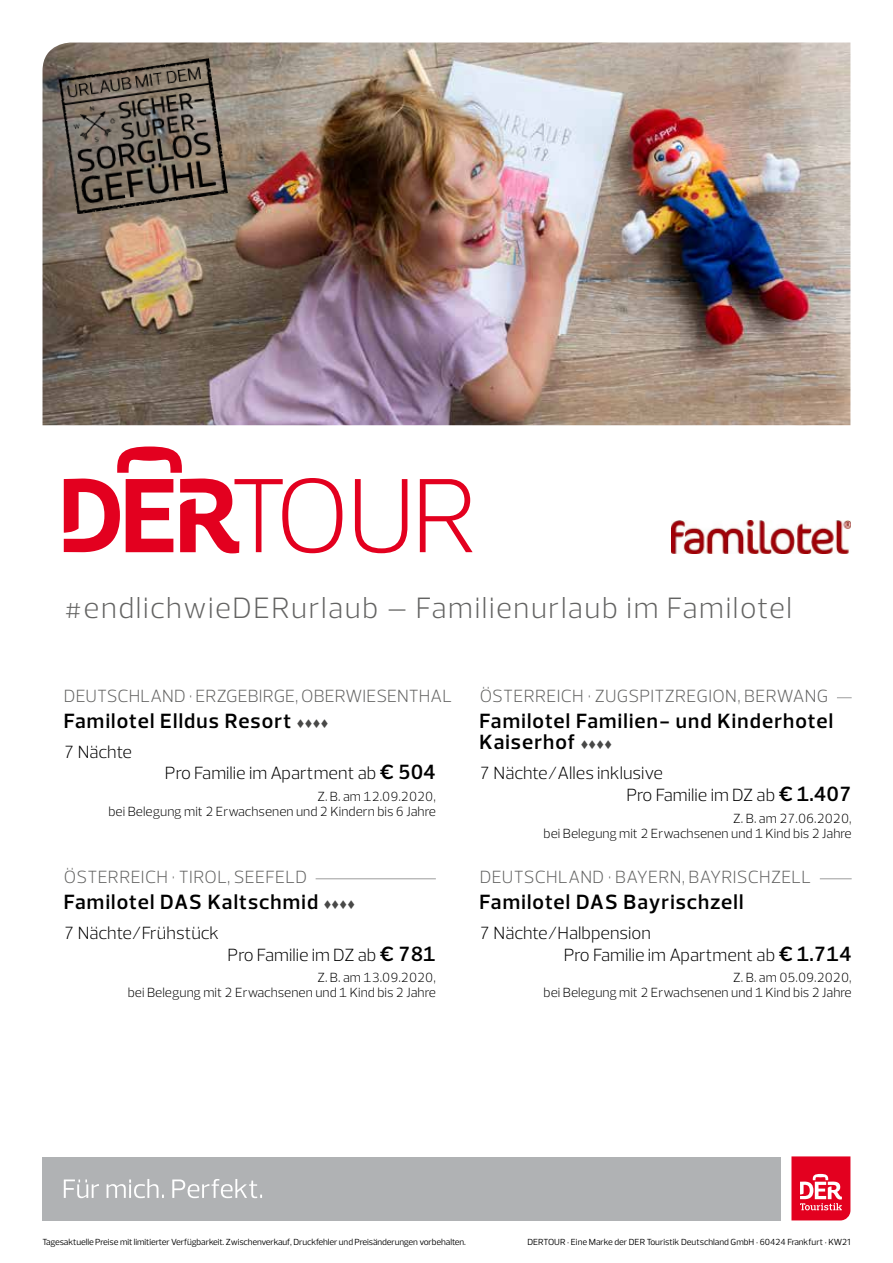
<style>
.page{position:relative;width:893px;height:1263px;background:#fff}
.page>*{position:absolute;margin:0;border:0;box-sizing:border-box;transform-origin:0 0}
.t1{font:300 30px "Prelo";letter-spacing:.05em;color:#636362}
.t2{font:600 21px/21.6px "Prelo";letter-spacing:.055em;color:#000}
.t3{font:300 18px/21.6px "Prelo";color:#000}
.t4{font:300 18px "Prelo";letter-spacing:.01em;color:#636362}
.t5{font:300 13.5px/15px "Prelo";color:#000;text-align:right}
.t6{font:9px "Prelo";letter-spacing:-.01em;color:#000}
.s1{font-family:"DERPI2015";font-weight:400;font-size:15.75px;color:#494948}
.s2{font-weight:600;font-size:21px}
</style>
<div class="page">
<div style="left:43px;top:1157px;width:738px;height:63px;background:#b0b2b4"></div>
<svg style="left:64px;top:1179px;width:198px;height:19px"></svg>
<img style="left:43px;top:43px;width:807px;height:382px">
<img style="left:59px;top:58px;width:169px;height:156px">
<svg style="left:791px;top:1156px;width:59px;height:64px"></svg>
<svg style="left:64px;top:446px;width:278px;height:107px"></svg>
<svg style="left:355px;top:479px;width:52px;height:74px"></svg>
<svg style="left:420px;top:479px;width:53px;height:73px"></svg>
<img style="left:671px;top:520px;width:180px;height:33px">
<hr style="left:64px;top:878px;width:372px;height:1px;background:#9c9d9d">
<div style="left:63px;top:873px;width:253px;height:13px;background:#fff"></div>
<hr style="left:480px;top:697px;width:372px;height:1px;background:#9c9d9d">
<div style="left:478px;top:691px;width:359px;height:14px;background:#fff"></div>
<hr style="left:480px;top:878px;width:372px;height:1px;background:#9c9d9d">
<div style="left:478px;top:873px;width:342px;height:13px;background:#fff"></div>
<h1 class="t1" style="left:64px;top:590px;width:729px">#endlichwieDERurlaub – Familienurlaub im Familotel</h1>
<h3 class="t4" style="left:64px;top:685px;width:390px">DEUTSCHLAND · ERZGEBIRGE, OBERWIESENTHAL</h3>
<h2 class="t2" style="left:64px;top:710px;width:266px">Familotel Elldus Resort <span class="s1">7777</span></h2>
<h3 class="t3" style="left:64px;top:741px;width:70px">7 Nächte</h3>
<h3 class="t3" style="left:165px;top:763px;width:272px">Pro Familie im Apartment ab <span class="s2">€ 504</span></h3>
<p class="t5" style="left:108px;top:789px;width:329px">Z. B. am 12.09.2020,<br>bei Belegung mit 2 Erwachsenen und 2 Kindern bis 6 Jahre</p>
<h3 class="t4" style="left:64px;top:866px;width:245px">ÖSTERREICH · TIROL, SEEFELD</h3>
<h2 class="t2" style="left:64px;top:891px;width:292px">Familotel DAS Kaltschmid <span class="s1">7777</span></h2>
<h3 class="t3" style="left:64px;top:922px;width:157px">7 Nächte/Frühstück</h3>
<h3 class="t3" style="left:228px;top:944px;width:210px">Pro Familie im DZ ab <span class="s2">€ 781</span></h3>
<p class="t5" style="left:128px;top:970px;width:310px">Z. B. am 13.09.2020,<br>bei Belegung mit 2 Erwachsenen und 1 Kind bis 2 Jahre</p>
<h3 class="t4" style="left:480px;top:685px;width:350px">ÖSTERREICH · ZUGSPITZREGION, BERWANG</h3>
<h2 class="t2" style="left:480px;top:710px;width:355px">Familotel Familien- und Kinderhotel<br>Kaiserhof <span class="s1">7777</span></h2>
<h3 class="t3" style="left:626px;top:763px;width:227px;text-indent:-147px">7 Nächte/Alles inklusive<br>Pro Familie im DZ ab <span class="s2">€ 1.407</span></h3>
<p class="t5" style="left:544px;top:811px;width:310px">Z. B. am 27.06.2020,<br>bei Belegung mit 2 Erwachsenen und 1 Kind bis 2 Jahre</p>
<h3 class="t4" style="left:480px;top:866px;width:333px">DEUTSCHLAND · BAYERN, BAYRISCHZELL</h3>
<h2 class="t2" style="left:480px;top:891px;width:265px">Familotel DAS Bayrischzell</h2>
<h3 class="t3" style="left:564px;top:922px;width:289px;text-indent:-84px">7 Nächte/Halbpension<br>Pro Familie im Apartment ab <span class="s2">€ 1.714</span></h3>
<p class="t5" style="left:544px;top:970px;width:310px">Z. B. am 05.09.2020,<br>bei Belegung mit 2 Erwachsenen und 1 Kind bis 2 Jahre</p>
<p class="t6" style="left:43px;top:1236px;width:425px">Tagesaktuelle Preise mit limitierter Verfügbarkeit. Zwischenverkauf, Druckfehler und Preisänderungen vorbehalten.</p>
<p class="t6" style="left:527px;top:1236px;width:324px">DERTOUR · Eine Marke der DER Touristik Deutschland GmbH · 60424 Frankfurt · KW21</p>
</div>
